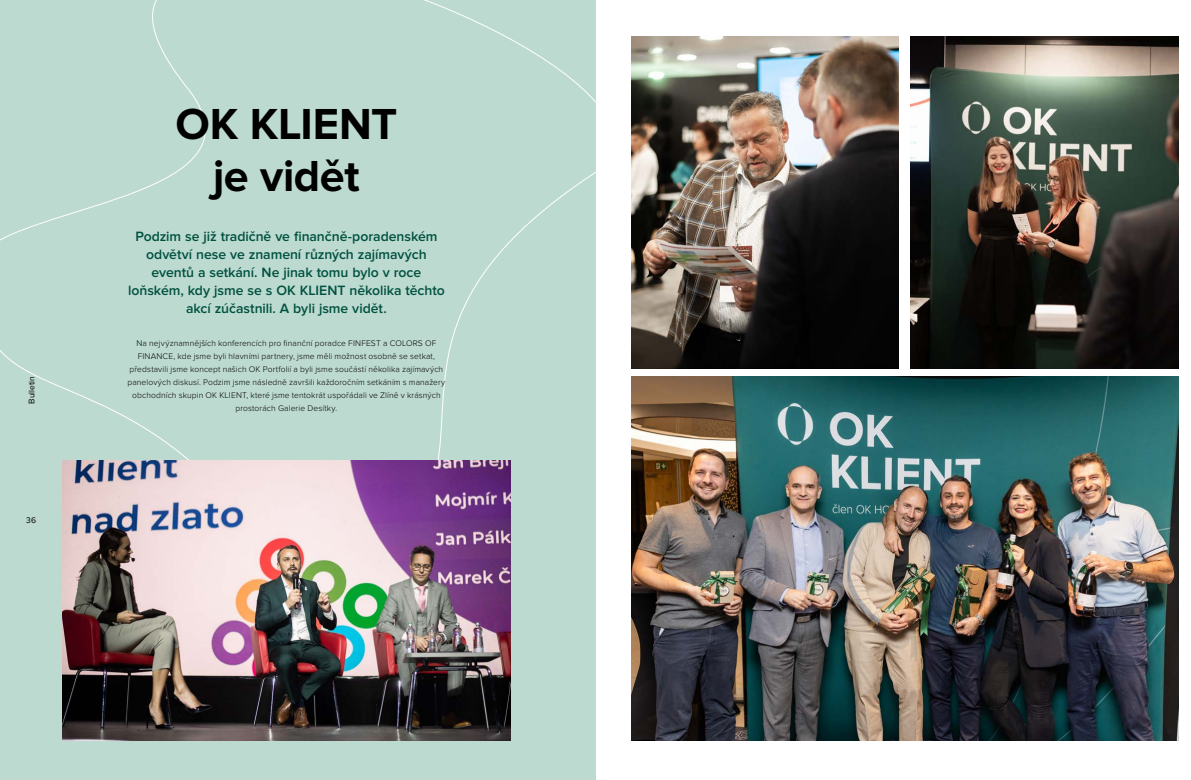
<style>
.page{position:relative;width:1191px;height:780px;background:#fff}
.page>*{position:absolute;margin:0;border:0;box-sizing:border-box;transform-origin:0 0}
.t1{font:700 45px/51.7px "Proxima Nova";letter-spacing:-.01em;color:#000;text-align:center}
.t2{font:600 14px/18px "Proxima Nova";letter-spacing:-.005em;color:#00513f;text-align:center}
.t3{font:300 8.5px/12.9px "Proxima Nova";letter-spacing:.01em;color:#000;text-align:center}
.t4{font:8.5px "Proxima Nova";letter-spacing:-.005em;color:#000}
</style>
<div class="page">
<div style="left:0;top:0;width:595px;height:780px;background:#bddad0"></div>
<svg style="left:0;top:0;width:697px;height:620px"></svg>
<img style="left:62px;top:460px;width:448px;height:280px">
<img style="left:910px;top:37px;width:268px;height:331px">
<img style="left:631px;top:37px;width:268px;height:331px">
<img style="left:631px;top:376px;width:547px;height:364px">
<p class="t4" style="left:27px;top:404px;width:29px;rotate:-90deg">Bulletin</p>
<p class="t4" style="left:26px;top:515px;width:11px">36</p>
<h1 class="t1" style="left:176px;top:99px;width:223px">OK KLIENT je vidět</h1>
<h2 class="t2" style="left:128px;top:227px;width:318px">Podzim se již tradičně ve finančně-poradenském odvětví nese ve znamení různých zajímavých eventů a setkání. Ne jinak tomu bylo v roce loňském, kdy jsme se s OK KLIENT několika těchto akcí zúčastnili. A byli jsme vidět.</h2>
<p class="t3" style="left:127px;top:337px;width:319px">Na nejvýznamnějších konferencích pro finanční poradce FINFEST a COLORS OF FINANCE, kde jsme byli hlavními partnery, jsme měli možnost osobně se setkat, představili jsme koncept našich OK Portfolií a byli jsme součástí několika zajímavých panelových diskusí. Podzim jsme následně završili každoročním setkáním s manažery obchodních skupin OK KLIENT, které jsme tentokrát uspořádali ve Zlíně v krásných prostorách Galerie Desítky.</p>
</div>
